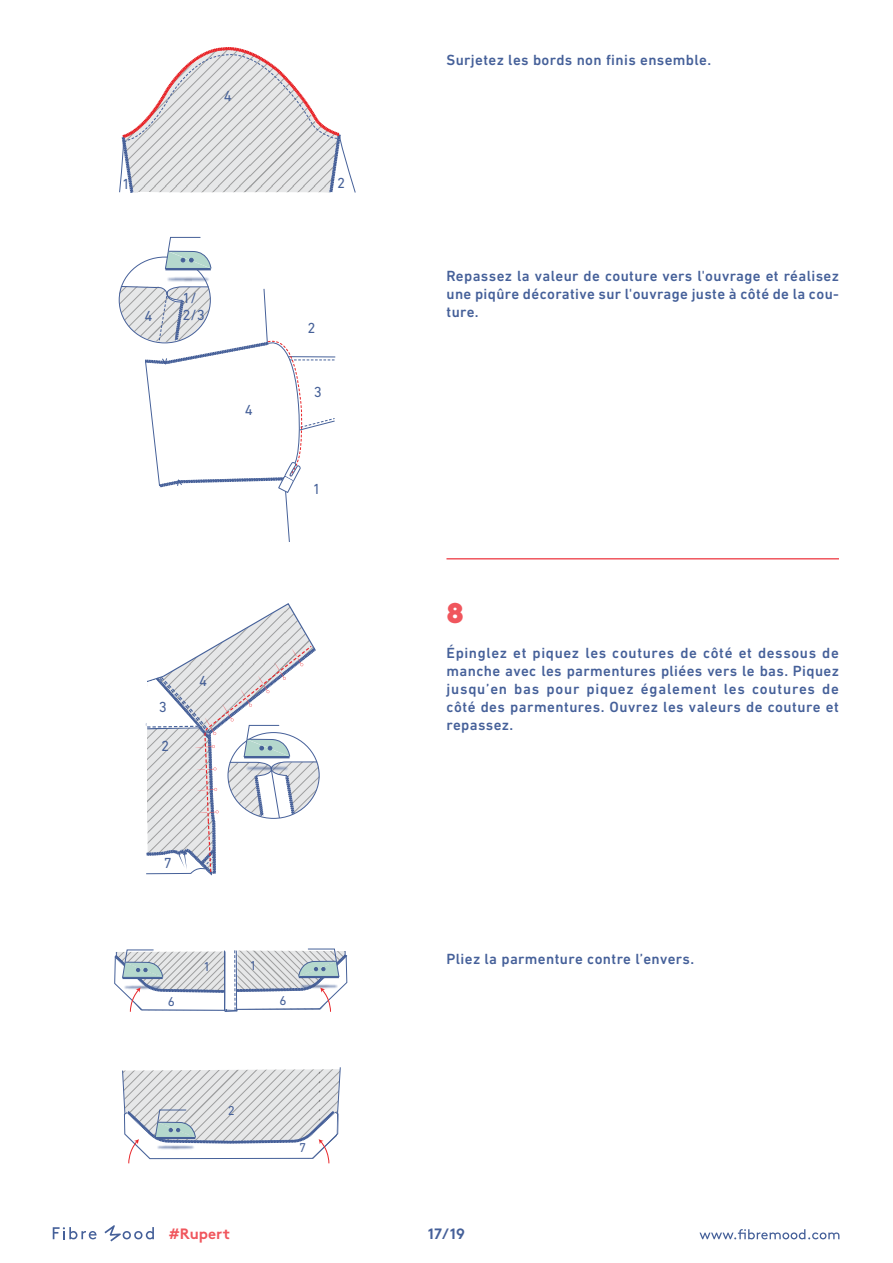
<style>
.page{position:relative;width:893px;height:1263px;background:#fff}
.page>*{position:absolute;margin:0;border:0;box-sizing:border-box;transform-origin:0 0}
.t1{font:900 28.5px "Raleway";color:#f0565d}
.t2{font:500 15px/18px "DIN Next LT Pro";letter-spacing:.025em;color:#456099;text-align:justify}
.t3{font:700 15px "Brown";color:#f0565d}
.t4{font:700 15px "Brown";color:#456099}
.t5{font:14.85px/17.9px "DIN Next LT Pro";color:#456098}
.t6{font:13.05px "DIN Next LT Pro";color:#466199}
</style>
<div class="page">
<svg style="left:699px;top:1229px;width:140px;height:10px"></svg>
<svg style="left:53px;top:1227px;width:44px;height:12px"></svg>
<svg style="left:104px;top:1225px;width:50px;height:16px"></svg>
<hr style="left:446px;top:558px;width:393px;height:1px;background:#f0565d">
<svg style="left:119px;top:47px;width:237px;height:146px"></svg>
<svg style="left:119px;top:285px;width:217px;height:257px"></svg>
<svg style="left:168px;top:237px;width:33px;height:8px"></svg>
<img style="left:135px;top:245px;width:107px;height:69px">
<svg style="left:145px;top:603px;width:175px;height:272px"></svg>
<svg style="left:114px;top:948px;width:234px;height:64px"></svg>
<svg style="left:122px;top:1067px;width:219px;height:97px"></svg>
<p class="t5" style="left:224px;top:87px;width:10px">4</p>
<p class="t5" style="left:122px;top:174px;width:10px">1</p>
<p class="t5" style="left:337px;top:174px;width:10px">2</p>
<p class="t5" style="left:144px;top:307px;width:10px">4</p>
<p class="t5" style="left:182px;top:288px;width:24px">1/<br>2/3</p>
<p class="t5" style="left:245px;top:401px;width:10px">4</p>
<p class="t5" style="left:307px;top:319px;width:10px">2</p>
<p class="t5" style="left:314px;top:383px;width:10px">3</p>
<p class="t5" style="left:313px;top:480px;width:10px">1</p>
<p class="t5" style="left:159px;top:699px;width:10px">33</p>
<p class="t5" style="left:161px;top:737px;width:10px">2</p>
<p class="t5" style="left:199px;top:672px;width:10px">4</p>
<p class="t5" style="left:164px;top:854px;width:10px">7</p>
<p class="t6" style="left:168px;top:994px;width:9px">6</p>
<p class="t6" style="left:203px;top:959px;width:9px">1</p>
<p class="t6" style="left:250px;top:958px;width:9px">1</p>
<p class="t6" style="left:279px;top:993px;width:9px">6</p>
<p class="t6" style="left:228px;top:1103px;width:9px">2</p>
<p class="t6" style="left:299px;top:1140px;width:9px">7</p>
<p class="t2" style="left:446px;top:51px;width:266px">Surjetez les bords non finis ensemble.</p>
<p class="t2" style="left:446px;top:267px;width:394px">Repassez la valeur de couture vers l'ouvrage et réalisez une piqûre décorative sur l'ouvrage juste à côté de la cou&shy;ture.</p>
<h1 class="t1" style="left:446px;top:597px;width:19px">8</h1>
<p class="t2" style="left:446px;top:644px;width:394px">Épinglez et piquez les coutures de côté et dessous de manche avec les parmentures pliées vers le bas. Piquez jusqu’en bas pour piquez également les coutures de côté des parmentures. Ouvrez les valeurs de couture et repassez.</p>
<p class="t2" style="left:446px;top:950px;width:249px">Pliez la parmenture contre l’envers.</p>
<p class="t3" style="left:169px;top:1222px;width:63px">#Rupert</p>
<p class="t4" style="left:428px;top:1221px;width:39px">17/19</p>
</div>
